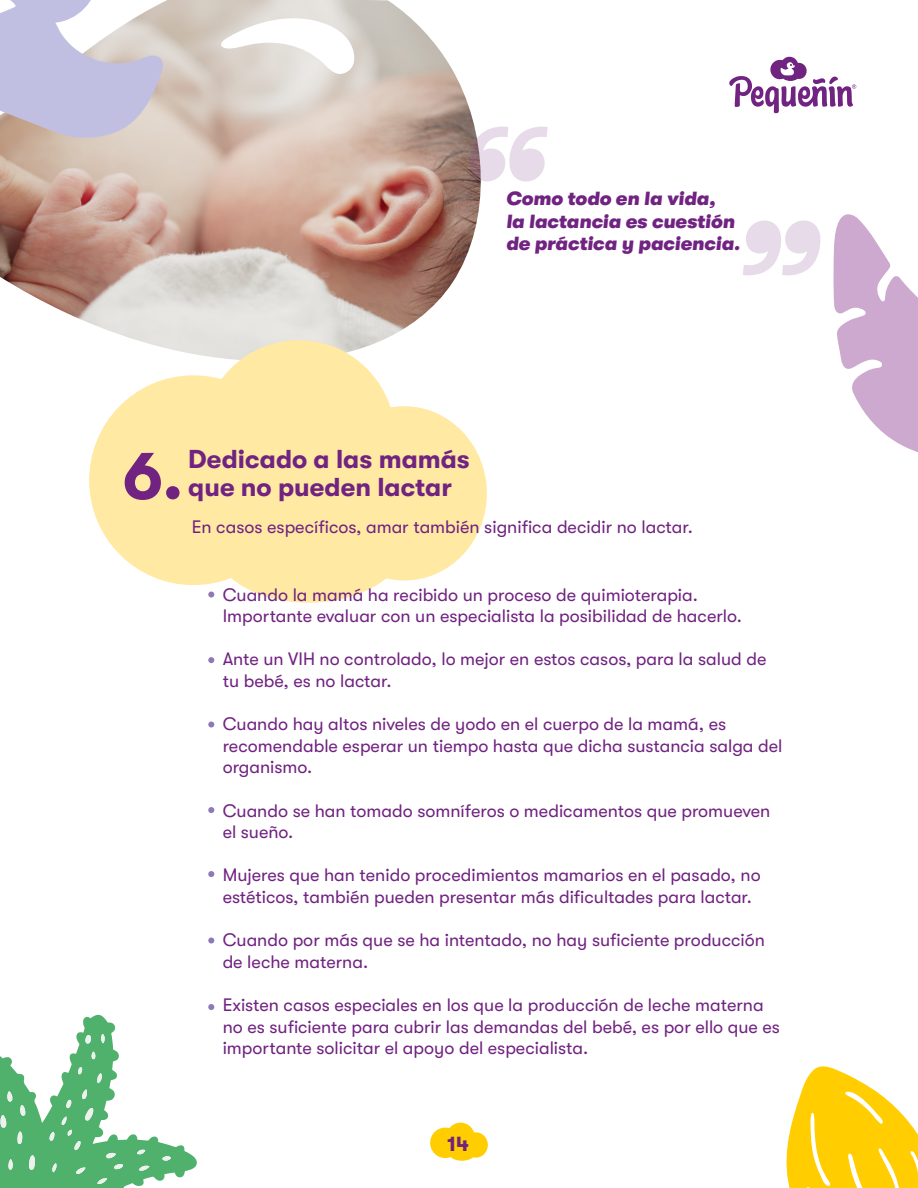
<style>
.page{position:relative;width:918px;height:1188px;background:#fff}
.page>*{position:absolute;margin:0;border:0;box-sizing:border-box;transform-origin:0 0}
.t1{font:700 67.65px "GT Walsheim Pro";color:#712381}
.t2{font:700 25.95px "GT Walsheim Pro";color:#712381}
.t3{font:700 21px "GT Walsheim Pro";color:#712381}
.t4{font:italic 900 19.05px/22.5px "GT Walsheim Pro";color:#712381}
.t5{font:18px/21.6px "GT Walsheim Pro";color:#712381}
</style>
<div class="page">
<svg style="left:729px;top:56px;width:127px;height:57px"></svg>
<svg style="left:0;top:1014px;width:197px;height:174px"></svg>
<svg style="left:786px;top:1066px;width:132px;height:122px"></svg>
<img style="left:0;top:0;width:489px;height:340px">
<svg style="left:89px;top:340px;width:398px;height:263px;fill:#ffe9a3"></svg>
<svg style="left:833px;top:214px;width:85px;height:238px"></svg>
<svg style="left:208px;top:592px;width:6px;height:6px"></svg>
<svg style="left:208px;top:722px;width:6px;height:6px"></svg>
<svg style="left:208px;top:871px;width:6px;height:6px"></svg>
<svg style="left:208px;top:657px;width:6px;height:6px"></svg>
<svg style="left:208px;top:807px;width:6px;height:6px"></svg>
<svg style="left:208px;top:938px;width:6px;height:6px"></svg>
<svg style="left:208px;top:1004px;width:6px;height:6px"></svg>
<svg style="left:470px;top:127px;width:78px;height:54px"></svg>
<svg style="left:743px;top:221px;width:77px;height:54px"></svg>
<svg style="left:0;top:0;width:164px;height:138px;background:#cdc9dc"></svg>
<svg style="left:430px;top:1123px;width:58px;height:38px"></svg>
<p class="t4" style="left:506px;top:188px;width:236px">Como todo en la vida,<br>la lactancia es cuestión de práctica y paciencia.</p>
<h1 class="t1" style="left:123px;top:438px;width:63px">6.</h1>
<h2 class="t2" style="left:188px;top:444px;width:283px">Dedicado a las mamás</h2>
<h2 class="t2" style="left:188px;top:473px;width:265px">que no pueden lactar</h2>
<p class="t5" style="left:192px;top:516px;width:503px">En casos específicos, amar también significa decidir no lactar.</p>
<p class="t5" style="left:223px;top:584px;width:521px">Cuando la mamá ha recibido un proceso de quimioterapia.<br>Importante evaluar con un especialista la posibilidad de hacerlo.</p>
<p class="t5" style="left:223px;top:649px;width:545px">Ante un VIH no controlado, lo mejor en estos casos, para la salud de tu bebé, es no lactar.</p>
<p class="t5" style="left:223px;top:713px;width:561px">Cuando hay altos niveles de yodo en el cuerpo de la mamá, es recomendable esperar un tiempo hasta que dicha sustancia salga del organismo.</p>
<p class="t5" style="left:223px;top:800px;width:549px">Cuando se han tomado somníferos o medicamentos que promueven el sueño.</p>
<p class="t5" style="left:223px;top:865px;width:540px">Mujeres que han tenido procedimientos mamarios en el pasado, no estéticos, también pueden presentar más dificultades para lactar.</p>
<p class="t5" style="left:223px;top:929px;width:544px">Cuando por más que se ha intentado, no hay suficiente producción de leche materna.</p>
<p class="t5" style="left:223px;top:994px;width:559px">Existen casos especiales en los que la producción de leche materna no es suficiente para cubrir las demandas del bebé, es por ello que es importante solicitar el apoyo del especialista.</p>
<p class="t3" style="left:447px;top:1132px;width:23px">14</p>
</div>
